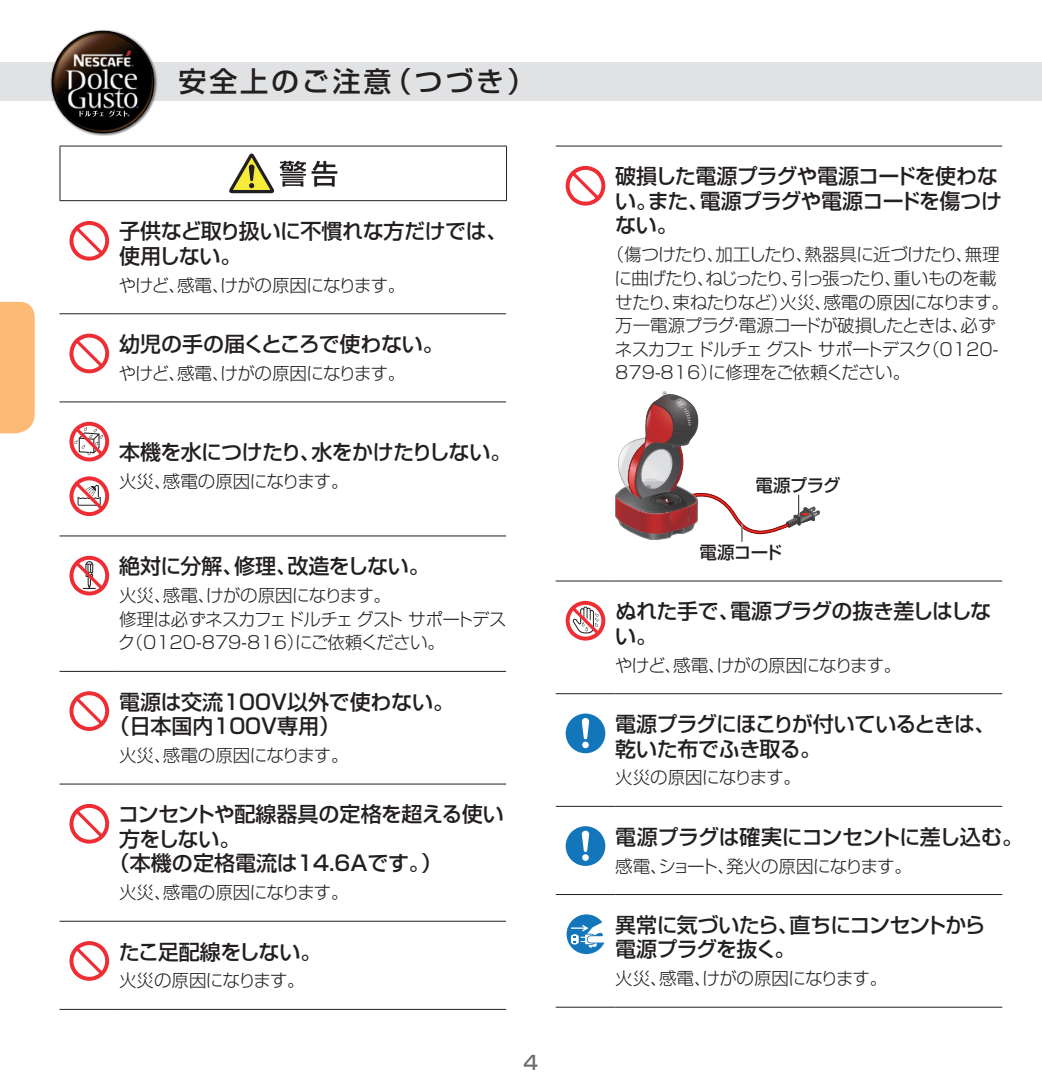
<style>
.page{position:relative;width:1042px;height:1092px;background:#fff}
.page>*{position:absolute;margin:0;border:0;box-sizing:border-box;transform-origin:0 0}
.t1{font:500 28px "Shin Go Pro";letter-spacing:.1em;color:#231f20}
.t2{font:500 21px/24.5px "Shin Go Pro";letter-spacing:-.025em;color:#231f20}
.t3{font:500 21px/24.5px "Shin Go Pro";color:#231f20}
.t4{font:500 21px/24.5px "Shin Go Pro";letter-spacing:-.045em;color:#231f20}
.t5{font:500 19.25px "Shin Go Pro";color:#6c6d70}
.t6{font:300 17.5px/23.6px "Shin Go Pro";letter-spacing:-.035em;color:#231f20}
.t7{font:500 17.5px "Shin Go Pro";letter-spacing:-.035em;color:#231f20}
</style>
<div class="page">
<div style="left:0;top:63px;width:1042px;height:38px;background:#e1e2e4"></div>
<img style="left:44px;top:29px;width:113px;height:107px">
<svg style="left:79px;top:110px;width:51px;height:7px"></svg>
<div style="left:0;top:302px;width:35px;height:131px;background:#fcbb74"></div>
<hr style="left:60px;top:146px;width:447px;height:1px;background:#231f20">
<hr style="left:60px;top:146px;width:1px;height:54px;background:#231f20">
<hr style="left:506px;top:146px;width:1px;height:54px;background:#231f20">
<hr style="left:60px;top:200px;width:447px;height:1px;background:#231f20">
<svg style="left:229px;top:153px;width:108px;height:40px"></svg>
<hr style="left:60px;top:313px;width:59px;height:1px;background:#231f20">
<hr style="left:119px;top:313px;width:387px;height:1px;background:#231f20">
<hr style="left:60px;top:401px;width:59px;height:1px;background:#231f20">
<hr style="left:119px;top:401px;width:387px;height:1px;background:#231f20">
<hr style="left:60px;top:535px;width:59px;height:1px;background:#231f20">
<hr style="left:119px;top:535px;width:387px;height:1px;background:#231f20">
<hr style="left:60px;top:671px;width:59px;height:1px;background:#231f20">
<hr style="left:119px;top:671px;width:387px;height:1px;background:#231f20">
<hr style="left:60px;top:783px;width:59px;height:1px;background:#231f20">
<hr style="left:119px;top:783px;width:387px;height:1px;background:#231f20">
<hr style="left:60px;top:920px;width:59px;height:1px;background:#231f20">
<hr style="left:119px;top:920px;width:387px;height:1px;background:#231f20">
<hr style="left:60px;top:1008px;width:59px;height:1px;background:#231f20">
<hr style="left:119px;top:1008px;width:387px;height:1px;background:#231f20">
<svg style="left:69px;top:221px;width:40px;height:40px"></svg>
<svg style="left:69px;top:333px;width:40px;height:40px"></svg>
<svg style="left:69px;top:422px;width:40px;height:39px"></svg>
<svg style="left:69px;top:476px;width:40px;height:40px"></svg>
<svg style="left:69px;top:555px;width:40px;height:40px"></svg>
<svg style="left:69px;top:691px;width:40px;height:40px"></svg>
<svg style="left:69px;top:803px;width:40px;height:40px"></svg>
<svg style="left:69px;top:941px;width:40px;height:39px"></svg>
<hr style="left:556px;top:146px;width:59px;height:1px;background:#231f20">
<hr style="left:615px;top:146px;width:387px;height:1px;background:#231f20">
<hr style="left:556px;top:580px;width:59px;height:1px;background:#231f20">
<hr style="left:615px;top:580px;width:387px;height:1px;background:#231f20">
<hr style="left:556px;top:693px;width:59px;height:1px;background:#231f20">
<hr style="left:615px;top:693px;width:387px;height:1px;background:#231f20">
<hr style="left:556px;top:805px;width:59px;height:1px;background:#231f20">
<hr style="left:615px;top:805px;width:387px;height:1px;background:#231f20">
<hr style="left:556px;top:894px;width:59px;height:1px;background:#231f20">
<hr style="left:615px;top:894px;width:387px;height:1px;background:#231f20">
<hr style="left:556px;top:1006px;width:59px;height:1px;background:#231f20">
<hr style="left:615px;top:1006px;width:387px;height:1px;background:#231f20">
<svg style="left:566px;top:166px;width:39px;height:40px"></svg>
<svg style="left:615px;top:391px;width:204px;height:150px"></svg>
<svg style="left:566px;top:601px;width:39px;height:39px"></svg>
<svg style="left:566px;top:713px;width:39px;height:40px"></svg>
<svg style="left:566px;top:826px;width:39px;height:39px"></svg>
<svg style="left:566px;top:914px;width:38px;height:40px"></svg>
<h1 class="t1" style="left:179px;top:59px;width:358px">安全上のご注意（つづき）</h1>
<p class="t2" style="left:119px;top:217px;width:390px">子供など取り扱いに不慣れな方だけでは、使用しない。</p>
<p class="t6" style="left:119px;top:271px;width:288px">やけど、感電、けがの原因になります。</p>
<p class="t2" style="left:119px;top:329px;width:326px">幼児の手の届くところで使わない。</p>
<p class="t6" style="left:119px;top:359px;width:288px">やけど、感電、けがの原因になります。</p>
<p class="t2" style="left:119px;top:437px;width:394px">本機を水につけたり、水をかけたりしない。</p>
<p class="t6" style="left:119px;top:467px;width:231px">火災、感電の原因になります。</p>
<p class="t2" style="left:119px;top:551px;width:312px">絶対に分解、修理、改造をしない。</p>
<p class="t6" style="left:118px;top:581px;width:390px">火災、感電、けがの原因になります。<br>修理は必ずネスカフェ ドルチェ グスト サポートデスク（0120-879-816）にご依頼ください。</p>
<p class="t3" style="left:109px;top:687px;width:346px;text-indent:10px">電源は交流100V以外で使わない。（日本国内100V専用）</p>
<p class="t6" style="left:119px;top:741px;width:231px">火災、感電の原因になります。</p>
<p class="t2" style="left:118px;top:799px;width:387px">コンセントや配線器具の定格を超える使い</p>
<p class="t2" style="left:119px;top:824px;width:123px">方をしない。</p>
<p class="t3" style="left:109px;top:848px;width:335px">（本機の定格電流は14.6Aです。）</p>
<p class="t6" style="left:119px;top:878px;width:231px">火災、感電の原因になります。</p>
<p class="t2" style="left:119px;top:936px;width:204px">たこ足配線をしない。</p>
<p class="t6" style="left:119px;top:966px;width:187px">火災の原因になります。</p>
<p class="t5" style="left:523px;top:1046px;width:16px">4</p>
<p class="t2" style="left:615px;top:162px;width:388px">破損した電源プラグや電源コードを使わない。また、電源プラグや電源コードを傷つけない。</p>
<p class="t6" style="left:614px;top:241px;width:396px;text-indent:-8px">（傷つけたり、加工したり、熱器具に近づけたり、無理に曲げたり、ねじったり、引っ張ったり、重いものを載せたり、束ねたりなど）火災、感電の原因になります。万一電源プラグ・電源コードが破損したときは、必ずネスカフェ ドルチェ グスト サポートデスク（0120-<br>879-816）に修理をご依頼ください。</p>
<p class="t7" style="left:755px;top:470px;width:86px">電源プラグ</p>
<p class="t7" style="left:699px;top:538px;width:84px">電源コード</p>
<p class="t2" style="left:615px;top:596px;width:377px">ぬれた手で、電源プラグの抜き差しはしない。</p>
<p class="t6" style="left:615px;top:651px;width:288px">やけど、感電、けがの原因になります。</p>
<p class="t2" style="left:615px;top:709px;width:382px">電源プラグにほこりが付いているときは、乾いた布でふき取る。</p>
<p class="t6" style="left:615px;top:763px;width:187px">火災の原因になります。</p>
<p class="t2" style="left:615px;top:821px;width:409px">電源プラグは確実にコンセントに差し込む。</p>
<p class="t6" style="left:615px;top:851px;width:298px">感電、ショート、発火の原因になります。</p>
<p class="t4" style="left:615px;top:910px;width:372px">異常に気づいたら、直ちにコンセントから電源プラグを抜く。</p>
<p class="t6" style="left:615px;top:964px;width:273px">火災、感電、けがの原因になります。</p>
</div>
